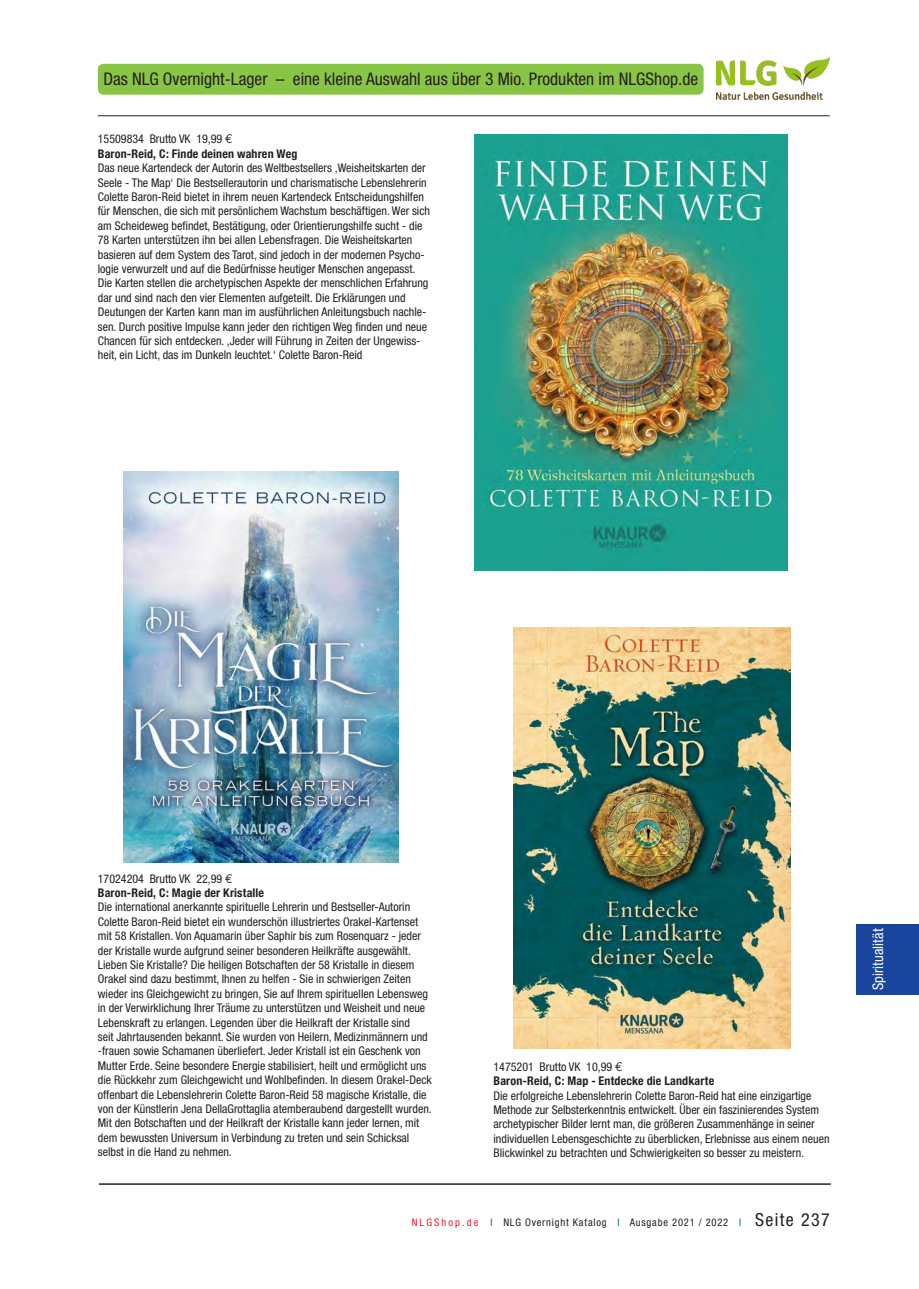
<style>
.page{position:relative;width:919px;height:1289px;background:#fff}
.page>*{position:absolute;margin:0;border:0;box-sizing:border-box;transform-origin:0 0}
.t1{font:condensed 17.4px "Helvetica Neue";color:#231f20}
.t2{font:condensed 14.55px "Helvetica Neue";color:#fff}
.t3{font:condensed 12px/14.4px "Helvetica Neue";color:#231f20}
.t4{font:700 condensed 12px/14.4px "Helvetica Neue";letter-spacing:.015em;color:#231f20}
.t5{font:condensed 10.5px "Helvetica Neue";letter-spacing:.075em;color:#231f20}
.s1{font-weight:400}
.s2{font-family:"Euro Mono";font-weight:400;font-stretch:normal;font-size:12.75px}
.s3{color:#ee1b2d}
.s4{color:#018249}
.s5{font-size:18px}
</style>
<div class="page">
<img style="left:716px;top:57px;width:113px;height:42px">
<div style="left:98px;top:64px;width:605px;height:31px;background:#89c544;border-radius:6px"></div>
<div style="left:856px;top:924px;width:62px;height:70px;background:#1a459c"></div>
<img style="left:474px;top:135px;width:313px;height:436px">
<img style="left:123px;top:471px;width:275px;height:391px">
<img style="left:513px;top:627px;width:277px;height:421px">
<hr style="left:98px;top:115px;width:731px;height:1px;background:#231f20">
<hr style="left:99px;top:1183px;width:731px;height:1px;background:#231f20">
<h1 class="t1" style="left:103px;top:69px;width:596px">Das NLG Overnight-Lager – eine kleine Auswahl aus über 3 Mio. Produkten im NLGShop.de</h1>
<p class="t4" style="left:98px;top:132px;width:201px"><span class="s1">15509834 Brutto VK 19,99</span> <span class="s2">E<br></span>Baron-Reid, C: Finde deinen wahren Weg</p>
<p class="t3" style="left:98px;top:161px;width:334px">Das neue Kartendeck der Autorin des Weltbestsellers ‚Weisheitskarten der Seele - The Map‘ Die Bestsellerautorin und charismatische Lebenslehrerin Colette Baron-Reid bietet in ihrem neuen Kartendeck Entscheidungshilfen für Menschen, die sich mit persönlichem Wachstum beschäftigen. Wer sich am Scheideweg befindet, Bestätigung, oder Orientierungshilfe sucht - die 78 Karten unterstützen ihn bei allen Lebensfragen. Die Weisheitskarten basieren auf dem System des Tarot, sind jedoch in der modernen Psycho&shy;logie verwurzelt und auf die Bedürfnisse heutiger Menschen angepasst.<br>Die Karten stellen die archetypischen Aspekte der menschlichen Erfahrung dar und sind nach den vier Elementen aufgeteilt. Die Erklärungen und Deutungen der Karten kann man im ausführlichen Anleitungsbuch nachle&shy;sen. Durch positive Impulse kann jeder den richtigen Weg finden und neue Chancen für sich entdecken. ‚Jeder will Führung in Zeiten der Ungewiss&shy;heit, ein Licht, das im Dunkeln leuchtet.‘ Colette Baron-Reid</p>
<p class="t4" style="left:98px;top:870px;width:168px"><span class="s1">17024204 Brutto VK 22,99</span> <span class="s2">E<br></span>Baron-Reid, C: Magie der Kristalle</p>
<p class="t3" style="left:98px;top:899px;width:335px">Die international anerkannte spirituelle Lehrerin und Bestseller-Autorin Colette Baron-Reid bietet ein wunderschön illustriertes Orakel-Kartenset mit 58 Kristallen. Von Aquamarin über Saphir bis zum Rosenquarz - jeder der Kristalle wurde aufgrund seiner besonderen Heilkräfte ausgewählt.<br>Lieben Sie Kristalle? Die heiligen Botschaften der 58 Kristalle in diesem Orakel sind dazu bestimmt, Ihnen zu helfen - Sie in schwierigen Zeiten wieder ins Gleichgewicht zu bringen, Sie auf Ihrem spirituellen Lebensweg in der Verwirklichung Ihrer Träume zu unterstützen und Weisheit und neue Lebenskraft zu erlangen. Legenden über die Heilkraft der Kristalle sind<br>seit Jahrtausenden bekannt. Sie wurden von Heilern, Medizinmännern und -frauen sowie Schamanen überliefert. Jeder Kristall ist ein Geschenk von Mutter Erde. Seine besondere Energie stabilisiert, heilt und ermöglicht uns die Rückkehr zum Gleichgewicht und Wohlbefinden. In diesem Orakel-Deck offenbart die Lebenslehrerin Colette Baron-Reid 58 magische Kristalle, die von der Künstlerin Jena DellaGrottaglia atemberaubend dargestellt wurden.<br>Mit den Botschaften und der Heilkraft der Kristalle kann jeder lernen, mit dem bewussten Universum in Verbindung zu treten und sein Schicksal selbst in die Hand zu nehmen.</p>
<p class="t4" style="left:493px;top:1059px;width:222px"><span class="s1">1475201 Brutto VK 10,99</span> <span class="s2">E<br></span>Baron-Reid, C: Map - Entdecke die Landkarte</p>
<p class="t3" style="left:493px;top:1087px;width:337px">Die erfolgreiche Lebenslehrerin Colette Baron-Reid hat eine einzigartige Methode zur Selbsterkenntnis entwickelt. Über ein faszinierendes System archetypischer Bilder lernt man, die größeren Zusammenhänge in seiner individuellen Lebensgeschichte zu überblicken, Erlebnisse aus einem neuen Blickwinkel zu betrachten und Schwierigkeiten so besser zu meistern.</p>
<p class="t5" style="left:411px;top:1216px;width:419px"><span class="s3">NLGShop.de</span> <span class="s4">I</span> NLG Overnight Katalog <span class="s4">I</span> Ausgabe 2021 / 2022 <span class="s4">I</span> <span class="s5">Seite 237</span></p>
<p class="t2" style="left:869px;top:989px;width:63px;rotate:-90deg">Spiritualität</p>
</div>
